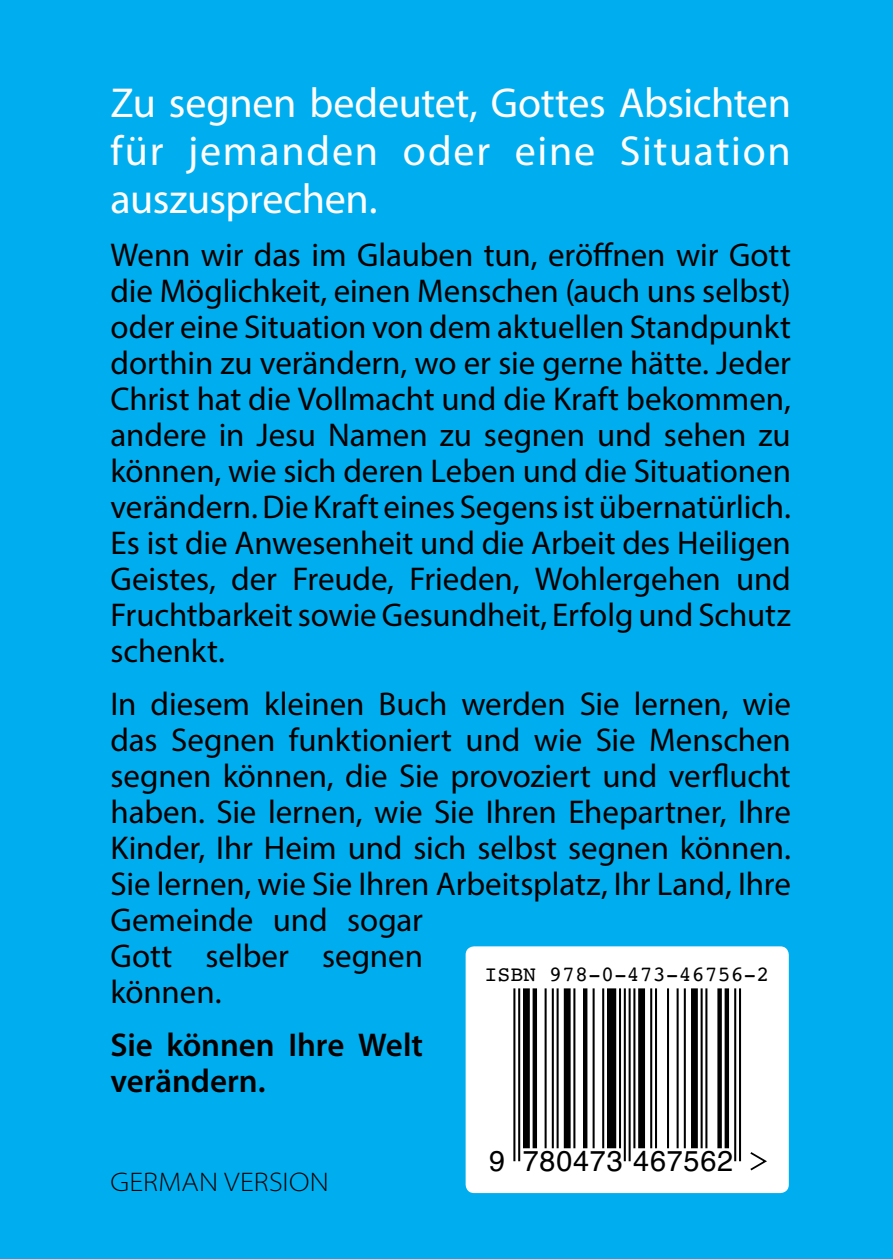
<style>
.page{position:relative;width:893px;height:1259px;background:#00aeef}
.page>*{position:absolute;margin:0;border:0;box-sizing:border-box;transform-origin:0 0}
.t1{font:42px/48px "Myriad Pro";letter-spacing:.04em;color:#fff;text-align:justify}
.t2{font:33px/36px "Myriad Pro";letter-spacing:-.005em;color:#000;text-align:justify}
.t3{font:600 33px/36px "Myriad Pro";color:#000}
.t4{font:28.8px "Helvetica";letter-spacing:.025em;color:#000}
.t5{font:300 semi-expanded 27px "Myriad Pro";letter-spacing:.015em;color:#000}
.t6{font:21.6px "Courier";color:#000}
</style>
<div class="page">
<div style="left:466px;top:946px;width:323px;height:247px;background:#fff;border-radius:9px"></div>
<hr style="left:513px;top:988px;width:2px;height:173px;background:#000">
<hr style="left:518px;top:988px;width:2px;height:173px;background:#000">
<div style="left:523px;top:988px;width:7px;height:160px;background:#000"></div>
<hr style="left:533px;top:988px;width:4px;height:160px;background:#000">
<hr style="left:545px;top:988px;width:2px;height:160px;background:#000">
<hr style="left:552px;top:988px;width:2px;height:160px;background:#000">
<hr style="left:557px;top:988px;width:2px;height:160px;background:#000">
<div style="left:564px;top:988px;width:7px;height:160px;background:#000"></div>
<hr style="left:573px;top:988px;width:2px;height:160px;background:#000">
<hr style="left:583px;top:988px;width:4px;height:160px;background:#000">
<hr style="left:593px;top:988px;width:2px;height:160px;background:#000">
<hr style="left:602px;top:988px;width:2px;height:160px;background:#000">
<div style="left:607px;top:988px;width:9px;height:160px;background:#000"></div>
<hr style="left:619px;top:988px;width:2px;height:160px;background:#000">
<hr style="left:624px;top:988px;width:2px;height:173px;background:#000">
<hr style="left:629px;top:988px;width:2px;height:173px;background:#000">
<hr style="left:633px;top:988px;width:2px;height:160px;background:#000">
<div style="left:638px;top:988px;width:7px;height:160px;background:#000"></div>
<hr style="left:650px;top:988px;width:2px;height:160px;background:#000">
<hr style="left:655px;top:988px;width:2px;height:160px;background:#000">
<hr style="left:667px;top:988px;width:2px;height:160px;background:#000">
<hr style="left:677px;top:988px;width:2px;height:160px;background:#000">
<hr style="left:684px;top:988px;width:2px;height:160px;background:#000">
<div style="left:691px;top:988px;width:7px;height:160px;background:#000"></div>
<hr style="left:701px;top:988px;width:2px;height:160px;background:#000">
<hr style="left:705px;top:988px;width:2px;height:160px;background:#000">
<div style="left:717px;top:988px;width:5px;height:160px;background:#000"></div>
<hr style="left:725px;top:988px;width:4px;height:160px;background:#000">
<hr style="left:734px;top:988px;width:2px;height:173px;background:#000">
<hr style="left:739px;top:988px;width:2px;height:173px;background:#000">
<svg style="left:750px;top:1152px;width:17px;height:19px"></svg>
<p class="t1" style="left:111px;top:78px;width:682px">Zu segnen bedeutet, Gottes Absichten für jemanden oder eine Situation auszusprechen.</p>
<p class="t2" style="left:111px;top:236px;width:682px">Wenn wir das im Glauben tun, eröffnen wir Gott die Möglichkeit, einen Menschen (auch uns selbst) oder eine Situation von dem aktuellen Standpunkt dorthin zu verändern, wo er sie gerne hätte. Jeder Christ hat die Vollmacht und die Kraft bekommen, andere in Jesu Namen zu segnen und sehen zu können, wie sich deren Leben und die Situationen verändern. Die Kraft eines Segens ist übernatürlich.<br>Es ist die Anwesenheit und die Arbeit des Heiligen Geistes, der Freude, Frieden, Wohlergehen und Fruchtbarkeit sowie Gesundheit, Erfolg und Schutz schenkt.</p>
<p class="t2" style="left:111px;top:685px;width:682px;text-align:left">In diesem kleinen Buch werden Sie lernen, wie das Segnen funktioniert und wie Sie Menschen segnen können, die Sie provoziert und verflucht haben. Sie lernen, wie Sie Ihren Ehepartner, Ihre Kinder, Ihr Heim und sich selbst segnen können.<br>Sie lernen, wie Sie Ihren Arbeitsplatz, Ihr Land, Ihre Gemeinde und sogar<br>Gott selber segnen<br>können.</p>
<p class="t3" style="left:111px;top:1026px;width:314px">Sie können Ihre Welt verändern.</p>
<p class="t6" style="left:484px;top:957px;width:287px">ISBN 978-0-473-46756-2</p>
<p class="t5" style="left:110px;top:1167px;width:220px">GERMAN VERSION</p>
<p class="t4" style="left:489px;top:1138px;width:245px">9 780473 467562</p>
</div>
